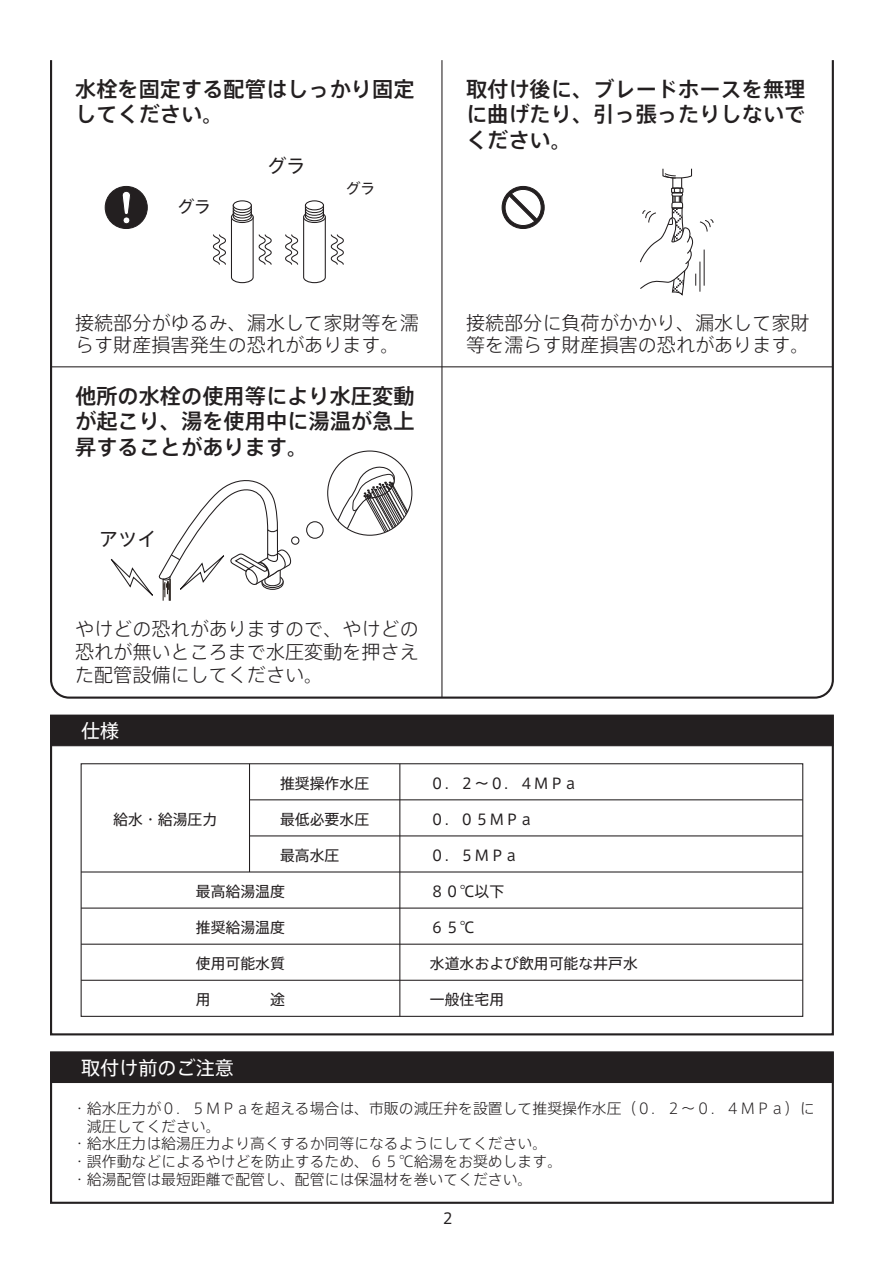
<style>
.page{position:relative;width:893px;height:1263px;background:#fff}
.page>*{position:absolute;margin:0;border:0;box-sizing:border-box;transform-origin:0 0}
.t1{font:500 21.15px/25.5px "Axis Std";color:#231f20;text-align:justify}
.t2{font:300 19.05px/23px "Axis Std";color:#231f20}
.t3{font:19.05px "Axis Std";color:#fff}
.t4{font:19.05px "Axis Std";color:#231f20}
.t5{font:16.95px "Axis Std";color:#231f20}
.t6{font:15px "Axis Std";color:#231f20}
.t7{font:300 14.85px/17.9px "Axis Std";color:#231f20}
.t8{font:14.85px "Axis Std";color:#231f20}
</style>
<div class="page">
<svg style="left:50px;top:60px;width:784px;height:639px"></svg>
<svg style="left:639px;top:168px;width:75px;height:129px"></svg>
<hr style="left:700px;top:262px;width:1px;height:30px;background:#231f20">
<hr style="left:704px;top:250px;width:1px;height:36px;background:#231f20">
<svg style="left:332px;top:464px;width:80px;height:71px"></svg>
<div style="left:306px;top:521px;width:18px;height:18px;border:1px solid #231f20;border-radius:50%"></div>
<div style="left:291px;top:536px;width:8px;height:9px;border:1px solid #231f20;border-radius:50%"></div>
<svg style="left:103px;top:473px;width:188px;height:128px"></svg>
<div style="left:81px;top:763px;width:722px;height:254px;border:1px solid #231f20"></div>
<hr style="left:399px;top:764px;width:1px;height:252px;background:#231f20">
<hr style="left:249px;top:764px;width:1px;height:108px;background:#231f20">
<hr style="left:81px;top:871px;width:722px;height:1px;background:#231f20">
<hr style="left:81px;top:907px;width:722px;height:2px;background:#231f20">
<hr style="left:81px;top:944px;width:722px;height:1px;background:#231f20">
<hr style="left:250px;top:799px;width:553px;height:1px;background:#231f20">
<hr style="left:81px;top:980px;width:722px;height:1px;background:#231f20">
<hr style="left:250px;top:835px;width:553px;height:1px;background:#231f20">
<div style="left:51px;top:715px;width:782px;height:31px;background:#231f20;border:1px solid #231f20"></div>
<div style="left:50px;top:715px;width:784px;height:320px;border:2px solid #231f20"></div>
<div style="left:51px;top:1052px;width:782px;height:31px;background:#231f20"></div>
<div style="left:50px;top:1051px;width:784px;height:153px;border:2px solid #231f20"></div>
<h1 class="t1" style="left:75px;top:75px;width:341px">水栓を固定する配管はしっかり固定してください。</h1>
<h1 class="t1" style="left:466px;top:75px;width:341px">取付け後に、ブレードホースを無理に曲げたり、引っ張ったりしないでください。</h1>
<p class="t5" style="left:177px;top:194px;width:35px">グラ</p>
<p class="t4" style="left:268px;top:152px;width:40px">グラ</p>
<p class="t8" style="left:346px;top:177px;width:31px">グラ</p>
<p class="t2" style="left:75px;top:310px;width:345px">接続部分がゆるみ、漏水して家財等を濡らす財産損害発生の恐れがあります。</p>
<h1 class="t1" style="left:75px;top:381px;width:341px">他所の水栓の使用等により水圧変動が起こり、湯を使用中に湯温が急上昇することがあります。</h1>
<p class="t2" style="left:466px;top:310px;width:345px">接続部分に負荷がかかり、漏水して家財等を濡らす財産損害の恐れがあります。</p>
<p class="t4" style="left:99px;top:525px;width:59px">アツイ</p>
<p class="t2" style="left:75px;top:616px;width:345px;text-align:justify">やけどの恐れがありますので、やけどの恐れが無いところまで水圧変動を押さえた配管設備にしてください。</p>
<p class="t3" style="left:81px;top:717px;width:40px">仕様</p>
<p class="t8" style="left:280px;top:772px;width:91px">推奨操作水圧</p>
<p class="t8" style="left:280px;top:808px;width:91px">最低必要水圧</p>
<p class="t8" style="left:280px;top:844px;width:61px">最高水圧</p>
<p class="t8" style="left:196px;top:880px;width:91px">最高給湯温度</p>
<p class="t8" style="left:196px;top:916px;width:91px">推奨給湯温度</p>
<p class="t8" style="left:196px;top:952px;width:91px">使用可能水質</p>
<p class="t8" style="left:196px;top:989px;width:91px">用　　　　途</p>
<p class="t8" style="left:113px;top:808px;width:105px">給水・給湯圧力</p>
<p class="t8" style="left:430px;top:772px;width:150px">０．２～０．４ＭＰａ</p>
<p class="t8" style="left:430px;top:808px;width:105px">０．０５ＭＰａ</p>
<p class="t8" style="left:430px;top:844px;width:91px">０．５ＭＰａ</p>
<p class="t8" style="left:430px;top:880px;width:76px">８０℃以下</p>
<p class="t8" style="left:430px;top:916px;width:46px">６５℃</p>
<p class="t8" style="left:430px;top:953px;width:209px">水道水および飲用可能な井戸水</p>
<p class="t8" style="left:430px;top:989px;width:76px">一般住宅用</p>
<p class="t3" style="left:81px;top:1054px;width:154px">取付け前のご注意</p>
<p class="t7" style="left:72px;top:1098px;width:744px">・給水圧力が０．５ＭＰａを超える場合は、市販の減圧弁を設置して推奨操作水圧（０．２～０．４ＭＰａ）に　減圧してください。<br>・給水圧力は給湯圧力より高くするか同等になるようにしてください。<br>・誤作動などによるやけどを防止するため、６５℃給湯をお奨めします。<br>・給湯配管は最短距離で配管し、配管には保温材を巻いてください。</p>
<p class="t6" style="left:443px;top:1207px;width:12px">2</p>
</div>
